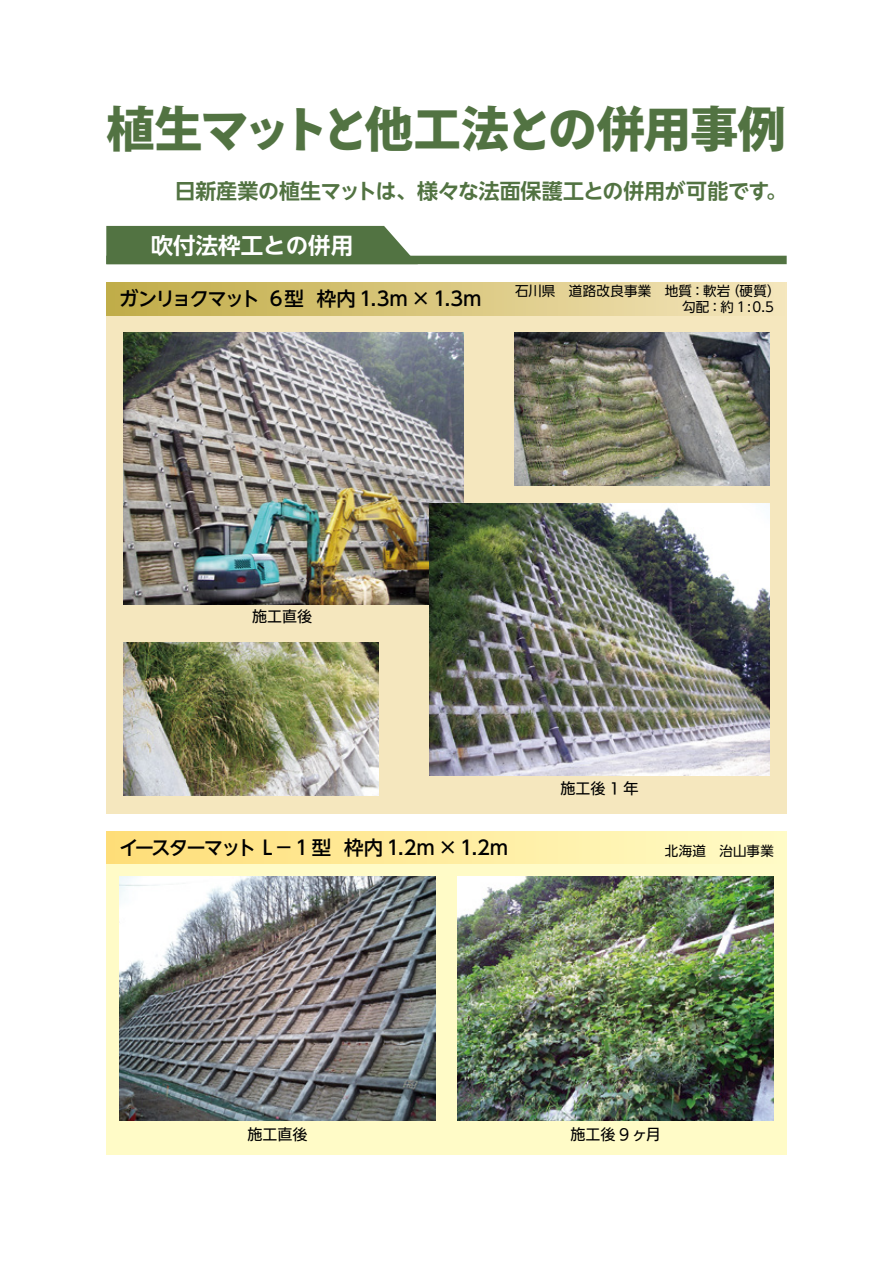
<style>
.page{position:relative;width:893px;height:1263px;background:#fff}
.page>*{position:absolute;margin:0;border:0;box-sizing:border-box;transform-origin:0 0}
.t1{font:800 48.45px "Ryo Gothic Plus N";letter-spacing:-.045em;color:#527342}
.t2{font:700 22.5px "UD Shin Go NT Pro De";color:#fff}
.t3{font:700 21px "UD Shin Go NT Pro De";letter-spacing:-.01em;color:#527342}
.t4{font:500 19.5px "UD Shin Go NT Pro";letter-spacing:-.09em;color:#000}
.t5{font:15px "UD Kakugo Large Pr 6 N M";color:#000}
.t6{font:13.5px/16.5px "UD Shin Go NT Pro";letter-spacing:.015em;color:#000}
</style>
<div class="page">
<div style="left:106px;top:316px;width:681px;height:497px;background:#f5e7be"></div>
<img style="left:124px;top:642px;width:255px;height:153px">
<img style="left:514px;top:333px;width:256px;height:153px">
<img style="left:124px;top:333px;width:340px;height:272px">
<div style="left:106px;top:831px;width:681px;height:323px;background:#fffbc7"></div>
<div style="left:106px;top:831px;width:681px;height:33px;background:linear-gradient(to right,#fedd78,#fffcc7)"></div>
<img style="left:119px;top:876px;width:317px;height:245px">
<img style="left:457px;top:876px;width:317px;height:245px">
<img style="left:429px;top:503px;width:341px;height:273px">
<div style="left:106px;top:256px;width:681px;height:8px;background:#527342"></div>
<div style="left:106px;top:226px;width:312px;height:38px;background:#527342"></div>
<div style="left:106px;top:283px;width:681px;height:32px;background:linear-gradient(to right,#c0ac47,#f5e6bc)"></div>
<h1 class="t1" style="left:106px;top:97px;width:681px">植生マットと他工法との併用事例</h1>
<p class="t3" style="left:175px;top:174px;width:613px">日新産業の植生マットは、様々な法面保護工との併用が可能です。</p>
<p class="t2" style="left:151px;top:227px;width:204px">吹付法枠工との併用</p>
<p class="t4" style="left:119px;top:283px;width:364px">ガンリョクマット ６型 枠内 1.3m × 1.3m</p>
<p class="t6" style="left:682px;top:282px;width:100px;text-indent:-167px">石川県　道路改良事業　地質：軟岩（硬質）勾配：約 1:0.5</p>
<p class="t5" style="left:252px;top:608px;width:61px">施工直後</p>
<p class="t5" style="left:561px;top:780px;width:79px">施工後 1 年</p>
<p class="t4" style="left:119px;top:832px;width:391px">イースターマット L－1 型 枠内 1.2m ×1.2m</p>
<p class="t6" style="left:665px;top:842px;width:111px">北海道　治山事業</p>
<p class="t5" style="left:247px;top:1126px;width:61px">施工直後</p>
<p class="t5" style="left:570px;top:1126px;width:92px">施工後 9 ヶ月</p>
</div>
